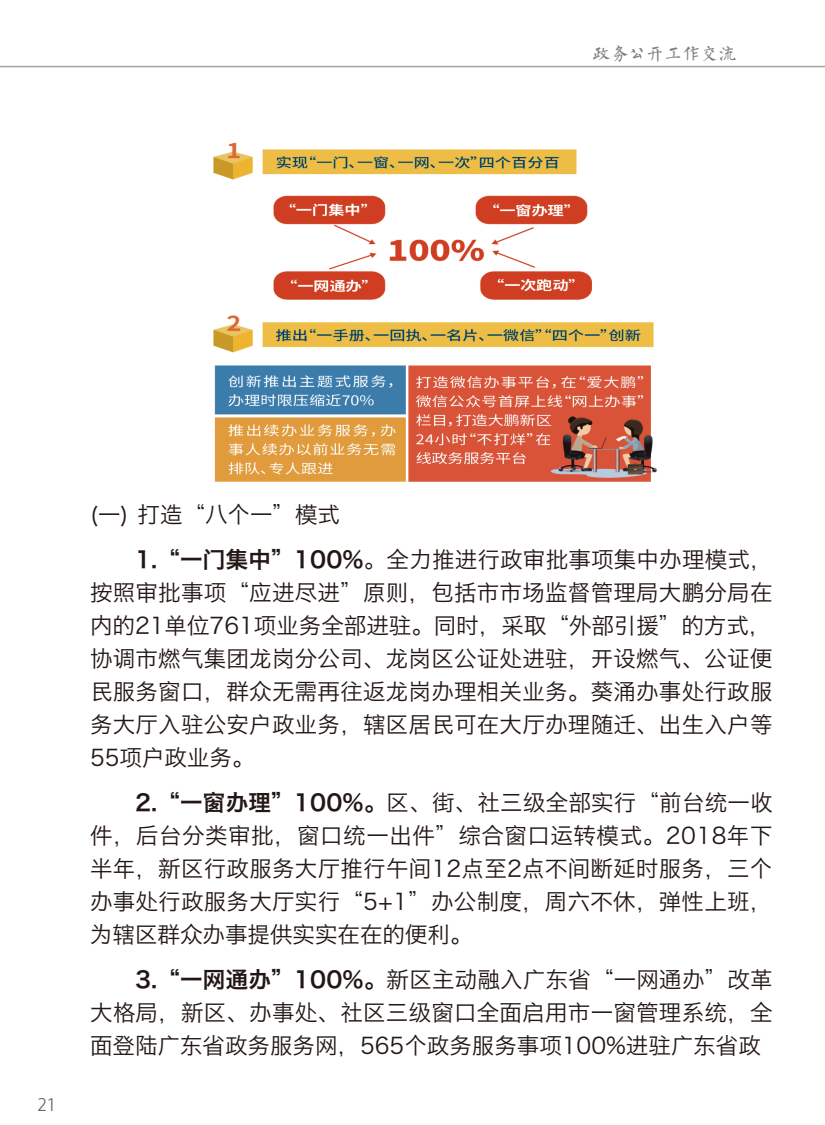
<style>
.page{position:relative;width:825px;height:1125px;background:#fff}
.page>*{position:absolute;margin:0;border:0;box-sizing:border-box;transform-origin:0 0}
.t1{font:22.5px/33px "Hiragino Sans GB W3";letter-spacing:.01em;color:#221714;text-align:justify}
.t2{font:18px "FZSXSLKJW GB1 0";color:#7b7c7c}
.t3{font:18px "FZYOUH 506 L GB1 4";color:#666766}
.s1{font-family:"Hiragino Sans GB W6"}
</style>
<div class="page">
<hr style="left:0;top:66px;width:825px;height:1px;background:#a3a3a3">
<img style="left:213px;top:142px;width:444px;height:340px">
<p class="t2" style="left:592px;top:44px;width:145px">政务公开工作交流</p>
<p class="t3" style="left:37px;top:1095px;width:20px">21</p>
<p class="t1" style="left:135px;top:492px;width:639px;line-height:45px;text-indent:-45px">(一) 打造“八个一”模式<br><span class="s1">1.“一门集中”100%</span>。全力推进行政审批事项集中办理模式，</p>
<p class="t1" style="left:90px;top:576px;width:684px">按照审批事项“应进尽进”原则，包括市市场监督管理局大鹏分局在内的21单位761项业务全部进驻。同时，采取“外部引援”的方式，协调市燃气集团龙岗分公司、龙岗区公证处进驻，开设燃气、公证便民服务窗口，群众无需再往返龙岗办理相关业务。葵涌办事处行政服务大厅入驻公安户政业务，辖区居民可在大厅办理随迁、出生入户等55项户政业务。</p>
<p class="t1" style="left:90px;top:786px;width:684px;text-indent:45px"><span class="s1">2.“一窗办理”100%。</span>区、街、社三级全部实行“前台统一收件，后台分类审批，窗口统一出件”综合窗口运转模式。2018年下半年，新区行政服务大厅推行午间12点至2点不间断延时服务，三个办事处行政服务大厅实行“5+1”办公制度，周六不休，弹性上班，为辖区群众办事提供实实在在的便利。</p>
<p class="t1" style="left:90px;top:963px;width:684px;text-indent:45px"><span class="s1">3.“一网通办”100%。</span>新区主动融入广东省“一网通办”改革大格局，新区、办事处、社区三级窗口全面启用市一窗管理系统，全面登陆广东省政务服务网，565个政务服务事项100%进驻广东省政</p>
</div>
